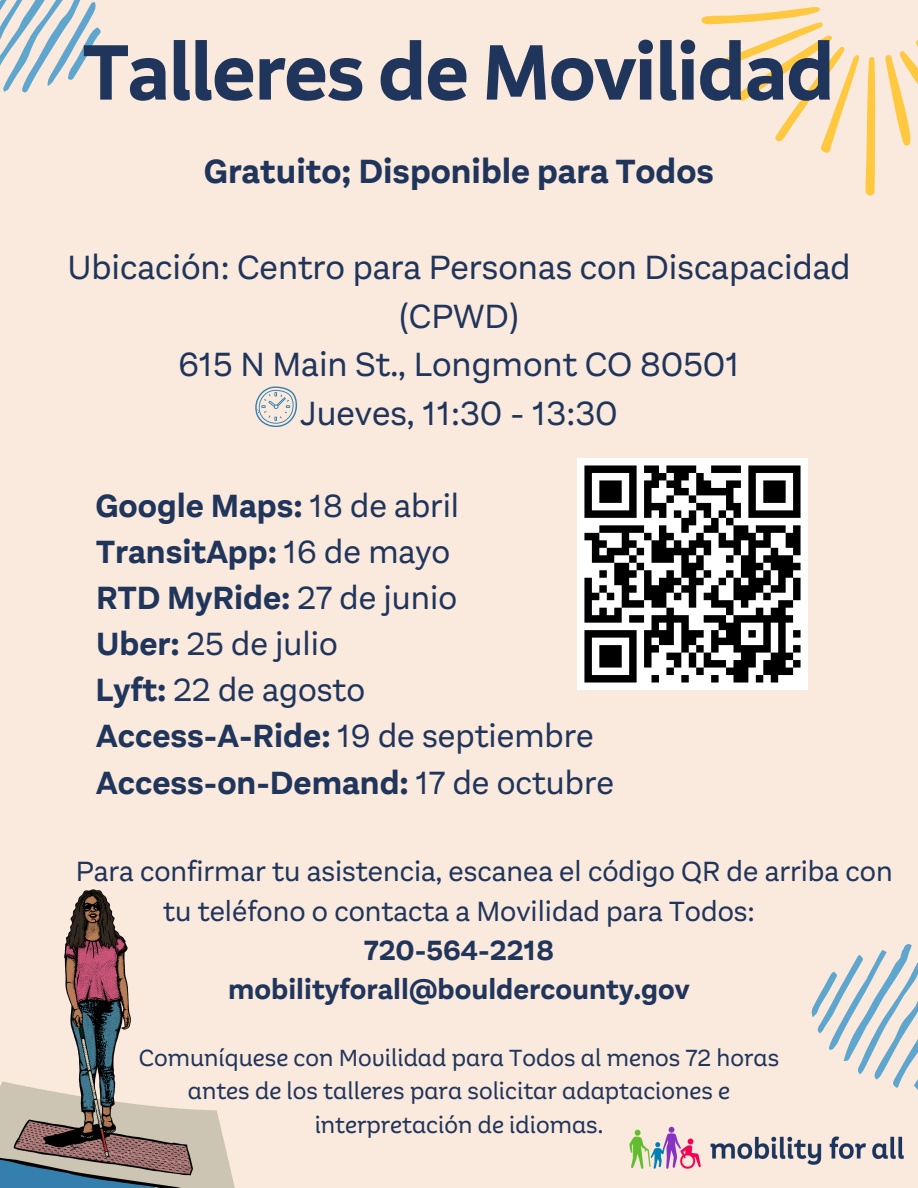
<style>
.page{position:relative;width:918px;height:1188px;background:#fae9dd}
.page>*{position:absolute;margin:0;border:0;box-sizing:border-box;transform-origin:0 0}
.t1{font:700 81.6px "Aestetico Formal";color:#20355b}
.t2{font:34.95px/48.3px "Aestetico";color:#20355b;text-align:center}
.t3{font:700 34.95px "Aestetico";color:#20355b}
.t4{font:700 33.45px/46.2px "Aestetico";color:#20355b}
.t5{font:28.95px "Aestetico";color:#20355b}
.t6{font:700 28.95px "Aestetico";color:#20355b}
.t7{font:24.3px/33.9px "Aestetico Informal";color:#20355b;text-align:center}
.s1{font-weight:400}
</style>
<div class="page">
<img style="left:0;top:889px;width:235px;height:299px">
<svg style="left:885px;top:40px;width:33px;height:106px"></svg>
<svg style="left:865px;top:57px;width:11px;height:139px"></svg>
<svg style="left:701px;top:7px;width:158px;height:146px"></svg>
<img style="left:629px;top:1126px;width:275px;height:43px">
<svg style="left:0;top:0;width:101px;height:93px"></svg>
<svg style="left:811px;top:944px;width:107px;height:146px"></svg>
<svg style="left:255px;top:386px;width:42px;height:41px"></svg>
<img style="left:577px;top:459px;width:231px;height:230px">
<h4 class="t1" style="left:84px;top:20px;width:752px">Talleres de Movilidad</h4>
<p class="t3" style="left:204px;top:148px;width:512px">Gratuito; Disponible para Todos</p>
<h1 class="t2" style="left:67px;top:244px;width:785px">Ubicación: Centro para Personas con Discapacidad (CPWD)<br>615 N Main St., Longmont CO 80501<br>Jueves, 11:30 - 13:30</h1>
<h2 class="t4" style="left:96px;top:483px;width:520px">Google Maps: <span class="s1">18 de abril<br></span>TransitApp: <span class="s1">16 de mayo<br></span>RTD MyRide: <span class="s1">27 de junio<br></span>Uber: <span class="s1">25 de julio<br></span>Lyft: <span class="s1">22 de agosto<br></span>Access-A-Ride: <span class="s1">19 de septiembre<br></span>Access-on-Demand: <span class="s1">17 de octubre</span></h2>
<h3 class="t5" style="left:76px;top:853px;width:818px">Para confirmar tu asistencia, escanea el código QR de arriba con</h3>
<h3 class="t5" style="left:163px;top:892px;width:593px">tu teléfono o contacta a Movilidad para Todos:</h3>
<h3 class="t6" style="left:364px;top:932px;width:191px">720-564-2218</h3>
<h3 class="t6" style="left:228px;top:971px;width:463px">mobilityforall@bouldercounty.gov</h3>
<p class="t7" style="left:139px;top:1041px;width:642px">Comuníquese con Movilidad para Todos al menos 72 horas antes de los talleres para solicitar adaptaciones e interpretación de idiomas.</p>
</div>
